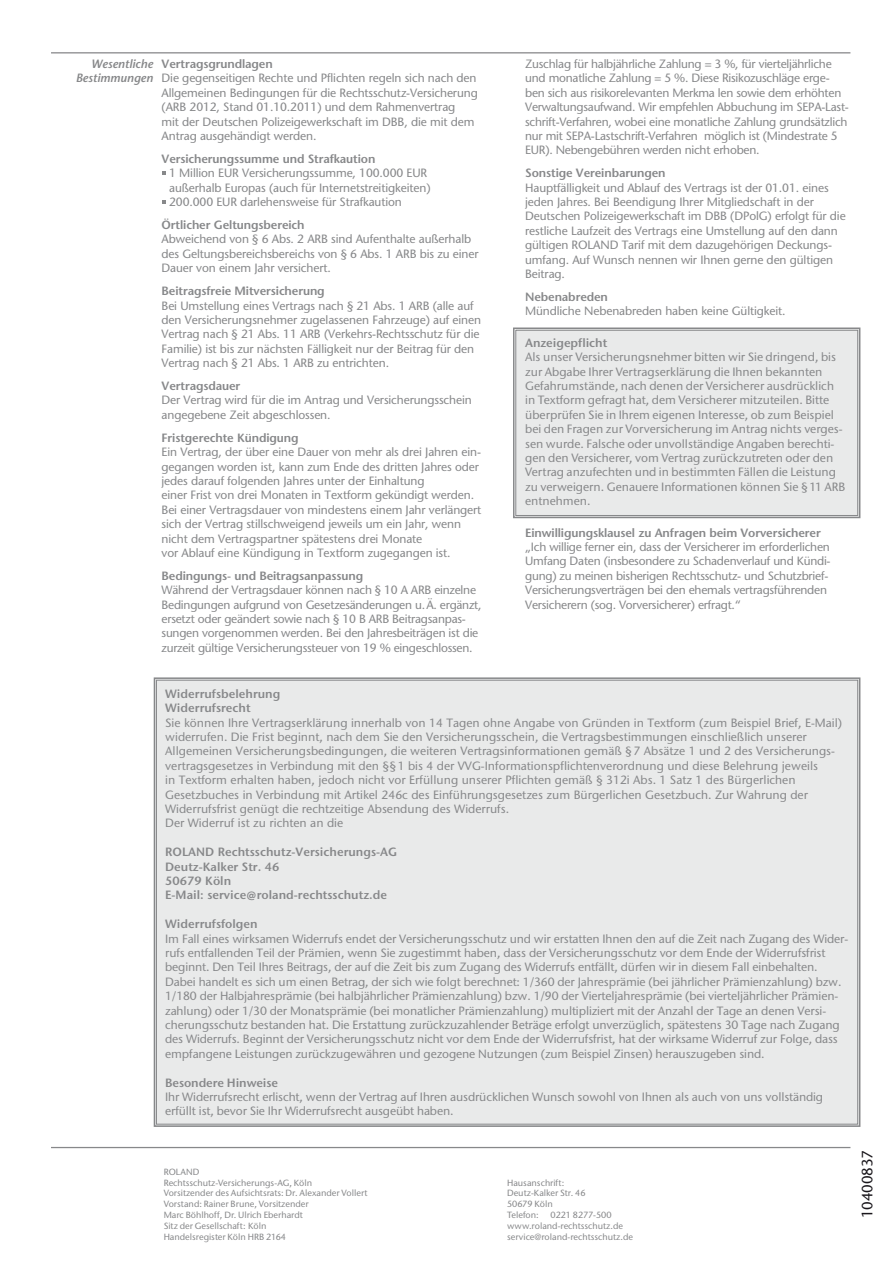
<style>
.page{position:relative;width:893px;height:1263px;background:#fff}
.page>*{position:absolute;margin:0;border:0;box-sizing:border-box;transform-origin:0 0}
.t1{font:15px "Stone Sans";letter-spacing:-.005em;color:#1a171c}
.t2{font:12px/14.4px "Stone Sans";letter-spacing:-.01em;color:#87888a}
.t3{font:500 12px/14.4px "Stone Sans ITC Std";letter-spacing:-.01em;color:#87888a}
.t4{font:600 12px "Stone Sans";letter-spacing:-.01em;color:#87888a}
.t5{font:600 12px/14.4px "Stone Sans ITC Std";color:#87888a}
.t6{font:italic 600 12px/14.4px "Stone Sans";color:#87888a;text-align:right}
.t7{font:500 9px/10.8px "Stone Sans ITC Std";color:#87888a}
</style>
<div class="page">
<hr style="left:51px;top:1147px;width:799px;height:1px;background:#87888a">
<hr style="left:51px;top:52px;width:799px;height:1px;background:#87888a">
<svg style="left:162px;top:171px;width:4px;height:4px"></svg>
<svg style="left:162px;top:200px;width:4px;height:4px"></svg>
<div style="left:513px;top:327px;width:348px;height:192px;background:#e9eaea"></div>
<div style="left:515px;top:330px;width:343px;height:186px;border:1px solid #87888a"></div>
<div style="left:153px;top:677px;width:708px;height:450px;background:#e9eaea"></div>
<p class="t6" style="left:76px;top:56px;width:79px">Wesentliche<br>Bestimmungen</p>
<p class="t4" style="left:162px;top:56px;width:113px">Vertragsgrundlagen</p>
<p class="t2" style="left:162px;top:71px;width:318px">Die gegenseitigen Rechte und Pflichten regeln sich nach den Allgemeinen Bedingungen für die Rechtsschutz-Versicherung (ARB 2012, Stand 01.10.2011) und dem Rahmenvertrag<br>mit der Deutschen Polizeigewerkschaft im DBB, die mit dem Antrag ausgehändigt werden.</p>
<p class="t4" style="left:162px;top:151px;width:215px">Versicherungssumme und Strafkaution</p>
<p class="t2" style="left:169px;top:166px;width:263px">1 Million EUR Versicherungssumme, 100.000 EUR außerhalb Europas (auch für Internetstreitigkeiten)<br>200.000 EUR darlehensweise für Strafkaution</p>
<p class="t4" style="left:162px;top:217px;width:145px">Örtlicher Geltungsbereich</p>
<p class="t2" style="left:162px;top:232px;width:318px">Abweichend von § 6 Abs. 2 ARB sind Aufenthalte außerhalb des Geltungsbereichsbereichs von § 6 Abs. 1 ARB bis zu einer<br>Dauer von einem Jahr versichert.</p>
<p class="t4" style="left:162px;top:283px;width:165px">Beitragsfreie Mitversicherung</p>
<p class="t2" style="left:162px;top:298px;width:321px">Bei Umstellung eines Vertrags nach § 21 Abs. 1 ARB (alle auf den Versicherungsnehmer zugelassenen Fahrzeuge) auf einen Vertrag nach § 21 Abs. 11 ARB (Verkehrs-Rechtsschutz für die Familie) ist bis zur nächsten Fälligkeit nur der Beitrag für den Vertrag nach § 21 Abs. 1 ARB zu entrichten.</p>
<p class="t4" style="left:162px;top:378px;width:80px">Vertragsdauer</p>
<p class="t2" style="left:162px;top:393px;width:312px">Der Vertrag wird für die im Antrag und Versicherungsschein angegebene Zeit abgeschlossen.</p>
<p class="t4" style="left:162px;top:430px;width:139px">Fristgerechte Kündigung</p>
<p class="t2" style="left:162px;top:445px;width:321px">Ein Vertrag, der über eine Dauer von mehr als drei Jahren ein&shy;gegangen worden ist, kann zum Ende des dritten Jahres oder jedes darauf folgenden Jahres unter der Einhaltung<br>einer Frist von drei Monaten in Textform gekündigt werden.<br>Bei einer Vertragsdauer von mindestens einem Jahr verlängert sich der Vertrag stillschweigend jeweils um ein Jahr, wenn nicht dem Vertragspartner spätestens drei Monate<br>vor Ablauf eine Kündigung in Textform zugegangen ist.</p>
<p class="t4" style="left:162px;top:568px;width:203px">Bedingungs- und Beitragsanpassung</p>
<p class="t2" style="left:162px;top:583px;width:321px">Während der Vertragsdauer können nach § 10 A ARB einzelne Bedingungen aufgrund von Gesetzesänderungen u.Ä. ergänzt, ersetzt oder geändert sowie nach § 10 B ARB Beitragsanpas&shy;sungen vorgenommen werden. Bei den Jahresbeiträgen ist die zurzeit gültige Versicherungssteuer von 19 % eingeschlossen.</p>
<p class="t2" style="left:525px;top:56px;width:325px">Zuschlag für halbjährliche Zahlung = 3 %, für vierteljährliche und monatliche Zahlung = 5 %. Diese Risikozuschläge erge&shy;ben sich aus risikorelevanten Merkma len sowie dem erhöhten Verwaltungsaufwand. Wir empfehlen Abbuchung im SEPA-Last&shy;schrift-Verfahren, wobei eine monatliche Zahlung grundsätzlich nur mit SEPA-Lastschrift-Verfahren möglich ist (Mindestrate 5<br>EUR). Nebengebühren werden nicht erhoben.</p>
<p class="t4" style="left:525px;top:166px;width:142px">Sonstige Vereinbarungen</p>
<p class="t2" style="left:525px;top:180px;width:322px">Hauptfälligkeit und Ablauf des Vertrags ist der 01.01. eines jeden Jahres. Bei Beendigung Ihrer Mitgliedschaft in der Deutschen Polizeigewerkschaft im DBB (DPolG) erfolgt für die restliche Laufzeit des Vertrags eine Umstellung auf den dann gültigen ROLAND Tarif mit dem dazugehörigen Deckungs&shy;umfang. Auf Wunsch nennen wir Ihnen gerne den gültigen Beitrag.</p>
<p class="t4" style="left:525px;top:289px;width:84px">Nebenabreden</p>
<p class="t2" style="left:525px;top:304px;width:262px">Mündliche Nebenabreden haben keine Gültigkeit.</p>
<p class="t5" style="left:525px;top:335px;width:84px">Anzeigepflicht</p>
<p class="t3" style="left:525px;top:350px;width:322px">Als unser Versicherungsnehmer bitten wir Sie dringend, bis zur Abgabe Ihrer Vertragserklärung die Ihnen bekannten Gefahrumstände, nach denen der Versicherer ausdrücklich in Textform gefragt hat, dem Versicherer mitzuteilen. Bitte überprüfen Sie in Ihrem eigenen Interesse, ob zum Beispiel bei den Fragen zur Vorversicherung im Antrag nichts verges&shy;sen wurde. Falsche oder unvollständige Angaben berechti&shy;gen den Versicherer, vom Vertrag zurückzutreten oder den Vertrag anzufechten und in bestimmten Fällen die Leistung zu verweigern. Genauere Informationen können Sie §11 ARB entnehmen.</p>
<p class="t4" style="left:525px;top:525px;width:297px">Einwilligungsklausel zu Anfragen beim Vorversicherer</p>
<p class="t2" style="left:525px;top:539px;width:307px">„Ich willige ferner ein, dass der Versicherer im erforderlichen Umfang Daten (insbesondere zu Schadenverlauf und Kündi&shy;gung) zu meinen bisherigen Rechtsschutz- und Schutzbrief-Versicherungsverträgen bei den ehemals vertragsführenden Versicherern (sog. Vorversicherer) erfragt.“</p>
<p class="t5" style="left:165px;top:686px;width:117px">Widerrufsbelehrung<br>Widerrufsrecht</p>
<p class="t3" style="left:165px;top:715px;width:678px">Sie können Ihre Vertragserklärung innerhalb von 14 Tagen ohne Angabe von Gründen in Textform (zum Beispiel Brief, E-Mail) widerrufen. Die Frist beginnt, nach dem Sie den Versicherungsschein, die Vertragsbestimmungen einschließlich unserer Allgemeinen Versicherungsbedingungen, die weiteren Vertragsinformationen gemäß §7 Absätze 1 und 2 des Versicherungs&shy;vertragsgesetzes in Verbindung mit den §§1 bis 4 der VVG-Informationspflichtenverordnung und diese Belehrung jeweils<br>in Textform erhalten haben, jedoch nicht vor Erfüllung unserer Pflichten gemäß § 312i Abs. 1 Satz 1 des Bürgerlichen Gesetzbuches in Verbindung mit Artikel 246c des Einführungsgesetzes zum Bürgerlichen Gesetzbuch. Zur Wahrung der Widerrufsfrist genügt die rechtzeitige Absendung des Widerrufs.<br>Der Widerruf ist zu richten an die</p>
<p class="t5" style="left:165px;top:845px;width:233px">ROLAND Rechtsschutz-Versicherungs-AG<br>Deutz-Kalker Str. 46<br>50679 Köln<br>E-Mail: service@roland-rechtsschutz.de</p>
<p class="t5" style="left:165px;top:917px;width:94px">Widerrufsfolgen</p>
<p class="t3" style="left:165px;top:931px;width:684px">Im Fall eines wirksamen Widerrufs endet der Versicherungsschutz und wir erstatten Ihnen den auf die Zeit nach Zugang des Wider&shy;rufs entfallenden Teil der Prämien, wenn Sie zugestimmt haben, dass der Versicherungsschutz vor dem Ende der Widerrufsfrist beginnt. Den Teil Ihres Beitrags, der auf die Zeit bis zum Zugang des Widerrufs entfällt, dürfen wir in diesem Fall einbehalten.<br>Dabei handelt es sich um einen Betrag, der sich wie folgt berechnet: 1/360 der Jahresprämie (bei jährlicher Prämienzahlung) bzw.<br>1/180 der Halbjahresprämie (bei halbjährlicher Prämienzahlung) bzw. 1/90 der Vierteljahresprämie (bei vierteljährlicher Prämien&shy;zahlung) oder 1/30 der Monatsprämie (bei monatlicher Prämienzahlung) multipliziert mit der Anzahl der Tage an denen Versi&shy;cherungsschutz bestanden hat. Die Erstattung zurückzuzahlender Beträge erfolgt unverzüglich, spätestens 30 Tage nach Zugang des Widerrufs. Beginnt der Versicherungsschutz nicht vor dem Ende der Widerrufsfrist, hat der wirksame Widerruf zur Folge, dass empfangene Leistungen zurückzugewähren und gezogene Nutzungen (zum Beispiel Zinsen) herauszugeben sind.</p>
<p class="t5" style="left:165px;top:1075px;width:114px">Besondere Hinweise</p>
<p class="t3" style="left:165px;top:1089px;width:659px">Ihr Widerrufsrecht erlischt, wenn der Vertrag auf Ihren ausdrücklichen Wunsch sowohl von Ihnen als auch von uns vollständig erfüllt ist, bevor Sie Ihr Widerrufsrecht ausgeübt haben.</p>
<p class="t7" style="left:164px;top:1166px;width:205px">ROLAND<br>Rechtsschutz-Versicherungs-AG, Köln<br>Vorsitzender des Aufsichtsrats: Dr. Alexander Vollert Vorstand: Rainer Brune, Vorsitzender<br>Marc Böhlhoff, Dr. Ulrich Eberhardt<br>Sitz der Gesellschaft: Köln<br>Handelsregister Köln HRB 2164</p>
<p class="t7" style="left:507px;top:1177px;width:80px">Hausanschrift:<br>Deutz-Kalker Str. 46<br>50679 Köln<br>Telefon:</p>
<p class="t7" style="left:507px;top:1209px;width:127px;text-indent:43px">0221 8277-500 www.roland-rechtsschutz.de service@roland-rechtsschutz.de</p>
<p class="t1" style="left:858px;top:1218px;width:70px;rotate:-90deg">10400837</p>
</div>
